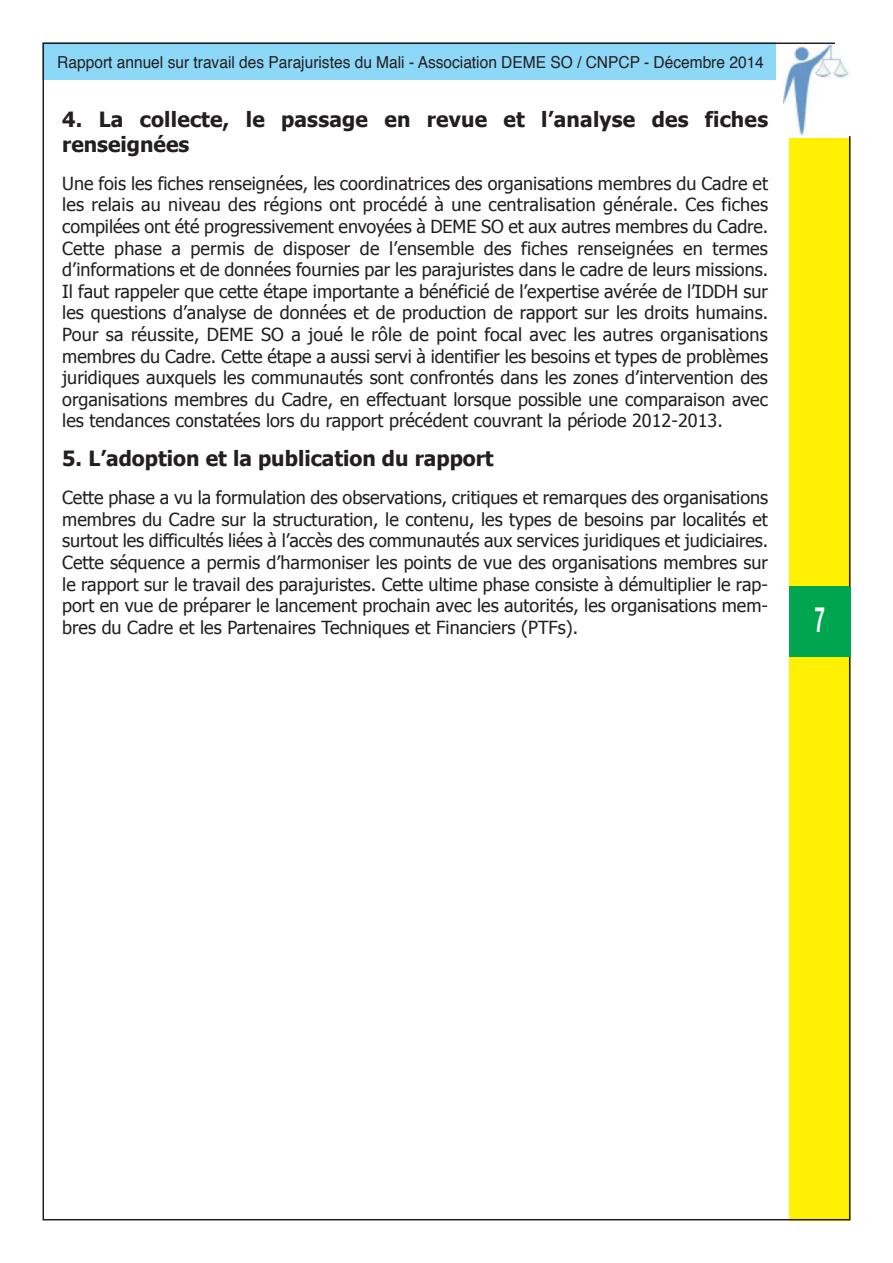
<style>
.page{position:relative;width:893px;height:1263px;background:#fff}
.page>*{position:absolute;margin:0;border:0;box-sizing:border-box;transform-origin:0 0}
.t1{font:700 34.95px "Helvetica";color:#fff;scale:.52 1}
.t2{font:700 21px/25.2px "Tahoma";color:#231f20}
.t3{font:18px/21.6px "Tahoma";color:#231f20;text-align:justify}
.t4{font:16.5px "Helvetica";color:#231f20;scale:.94 1}
</style>
<div class="page">
<div style="left:790px;top:138px;width:61px;height:1082px;background:#fff101"></div>
<div style="left:42px;top:43px;width:733px;height:37px;background:#8dd7f7"></div>
<img style="left:784px;top:45px;width:65px;height:91px">
<div style="left:789px;top:587px;width:61px;height:70px;background:#00a54f"></div>
<p class="t4" style="left:57px;top:55px;width:753px">Rapport annuel sur travail des Parajuristes du Mali - Association DEME SO / CNPCP - Décembre 2014</p>
<p class="t2" style="left:62px;top:106px;width:707px">4. La collecte, le passage en revue et l’analyse des fiches renseignées</p>
<p class="t3" style="left:62px;top:172px;width:708px">Une fois les fiches renseignées, les coordinatrices des organisations membres du Cadre et les relais au niveau des régions ont procédé à une centralisation générale. Ces fiches compilées ont été progressivement envoyées à DEME SO et aux autres membres du Cadre.<br>Cette phase a permis de disposer de l’ensemble des fiches renseignées en termes d’informations et de données fournies par les parajuristes dans le cadre de leurs missions.<br>Il faut rappeler que cette étape importante a bénéficié de l’expertise avérée de l’IDDH sur les questions d’analyse de données et de production de rapport sur les droits humains.<br>Pour sa réussite, DEME SO a joué le rôle de point focal avec les autres organisations membres du Cadre. Cette étape a aussi servi à identifier les besoins et types de problèmes juridiques auxquels les communautés sont confrontés dans les zones d’intervention des organisations membres du Cadre, en effectuant lorsque possible une comparaison avec les tendances constatées lors du rapport précédent couvrant la période 2012-2013.</p>
<p class="t2" style="left:62px;top:445px;width:433px">5. L’adoption et la publication du rapport</p>
<p class="t3" style="left:62px;top:486px;width:707px">Cette phase a vu la formulation des observations, critiques et remarques des organisations membres du Cadre sur la structuration, le contenu, les types de besoins par localités et surtout les difficultés liées à l’accès des communautés aux services juridiques et judiciaires.<br>Cette séquence a permis d’harmoniser les points de vue des organisations membres sur le rapport sur le travail des parajuristes. Cette ultime phase consiste à démultiplier le rap&shy;port en vue de préparer le lancement prochain avec les autorités, les organisations mem&shy;bres du Cadre et les Partenaires Techniques et Financiers (PTFs).</p>
<h1 class="t1" style="left:815px;top:605px;width:21px">7</h1>
</div>
